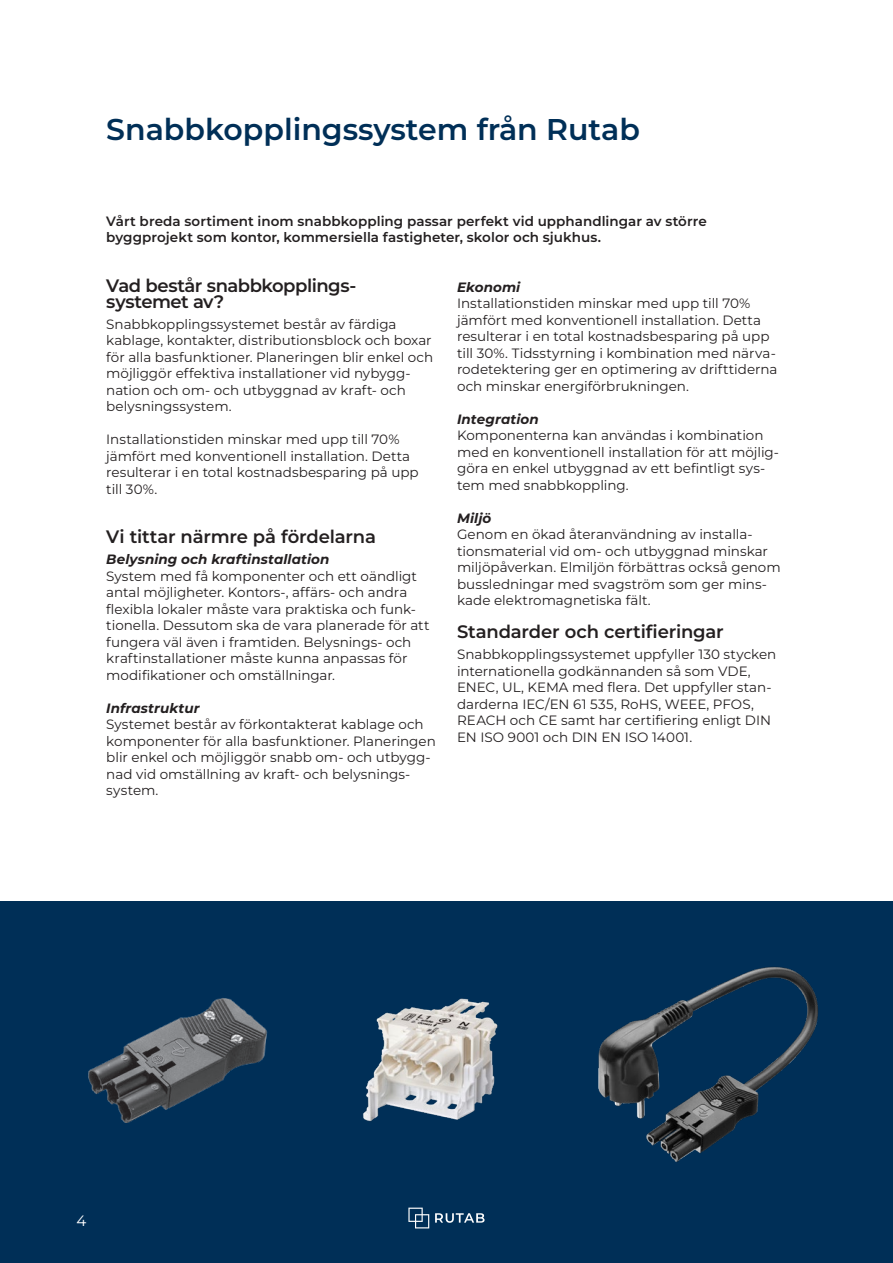
<style>
.page{position:relative;width:893px;height:1263px;background:#fff}
.page>*{position:absolute;margin:0;border:0;box-sizing:border-box;transform-origin:0 0}
.t1{font:600 30px "Montserrat";color:#002f57}
.t2{font:600 18px/16.5px "Montserrat";letter-spacing:-.01em;color:#231f20}
.t3{font:15px "Montserrat";color:#fff}
.t4{font:13.5px/16.5px "Montserrat";color:#231f20}
.t5{font:600 13.5px/16.5px "Montserrat";letter-spacing:.005em;color:#231f20}
.t6{font:italic 700 13.5px "Montserrat";letter-spacing:.005em;color:#231f20}
</style>
<div class="page">
<hr style="left:892px;top:0;width:1px;height:901px;background:#002f57">
<div style="left:0;top:901px;width:893px;height:362px;background:#002f57"></div>
<img style="left:88px;top:998px;width:180px;height:125px">
<img style="left:363px;top:998px;width:135px;height:124px">
<img style="left:598px;top:967px;width:220px;height:195px">
<svg style="left:408px;top:1207px;width:21px;height:21px"></svg>
<svg style="left:435px;top:1213px;width:50px;height:10px"></svg>
<h1 class="t1" style="left:106px;top:109px;width:535px">Snabbkopplingssystem från Rutab</h1>
<p class="t5" style="left:106px;top:212px;width:602px">Vårt breda sortiment inom snabbkoppling passar perfekt vid upphandlingar av större byggprojekt som kontor, kommersiella fastigheter, skolor och sjukhus.</p>
<h2 class="t2" style="left:106px;top:277px;width:251px">Vad består snabbkopplings&shy;systemet av?</h2>
<p class="t4" style="left:106px;top:316px;width:328px">Snabbkopplingssystemet består av färdiga kablage, kontakter, distributionsblock och boxar för alla basfunktioner. Planeringen blir enkel och möjliggör effektiva installationer vid nybygg&shy;nation och om- och utbyggnad av kraft- och belysningssystem.</p>
<p class="t4" style="left:106px;top:431px;width:314px">Installationstiden minskar med upp till 70% jämfört med konventionell installation. Detta resulterar i en total kostnadsbesparing på upp till 30%.</p>
<h2 class="t2" style="left:106px;top:528px;width:271px">Vi tittar närmre på fördelarna</h2>
<p class="t6" style="left:106px;top:550px;width:225px">Belysning och kraftinstallation</p>
<p class="t4" style="left:106px;top:567px;width:325px">System med få komponenter och ett oändligt antal möjligheter. Kontors-, affärs- och andra flexibla lokaler måste vara praktiska och funk&shy;tionella. Dessutom ska de vara planerade för att fungera väl även i framtiden. Belysnings- och kraftinstallationer måste kunna anpassas för modifikationer och omställningar.</p>
<p class="t6" style="left:106px;top:699px;width:95px">Infrastruktur</p>
<p class="t4" style="left:106px;top:716px;width:331px">Systemet består av förkontakterat kablage och komponenter för alla basfunktioner. Planeringen blir enkel och möjliggör snabb om- och utbygg&shy;nad vid omställning av kraft- och belysnings&shy;system.</p>
<p class="t6" style="left:457px;top:278px;width:65px">Ekonomi</p>
<p class="t4" style="left:457px;top:295px;width:322px">Installationstiden minskar med upp till 70% jämfört med konventionell installation. Detta resulterar i en total kostnadsbesparing på upp till 30%. Tidsstyrning i kombination med närva&shy;rodetektering ger en optimering av drifttiderna och minskar energiförbrukningen.</p>
<p class="t6" style="left:457px;top:410px;width:83px">Integration</p>
<p class="t4" style="left:457px;top:427px;width:323px">Komponenterna kan användas i kombination med en konventionell installation för att möjlig&shy;göra en enkel utbyggnad av ett befintligt sys&shy;tem med snabbkoppling.</p>
<p class="t6" style="left:457px;top:509px;width:36px">Miljö</p>
<p class="t4" style="left:457px;top:526px;width:325px">Genom en ökad återanvändning av installa&shy;tionsmaterial vid om- och utbyggnad minskar miljöpåverkan. Elmiljön förbättras också genom bussledningar med svagström som ger mins&shy;kade elektromagnetiska fält.</p>
<h2 class="t2" style="left:457px;top:623px;width:268px">Standarder och certifieringar</h2>
<p class="t4" style="left:457px;top:646px;width:321px">Snabbkopplingssystemet uppfyller 130 stycken internationella godkännanden så som VDE, ENEC, UL, KEMA med flera. Det uppfyller stan&shy;darderna IEC/EN 61 535, RoHS, WEEE, PFOS, REACH och CE samt har certifiering enligt DIN EN ISO 9001 och DIN EN ISO 14001.</p>
<p class="t3" style="left:77px;top:1211px;width:11px">4</p>
</div>
